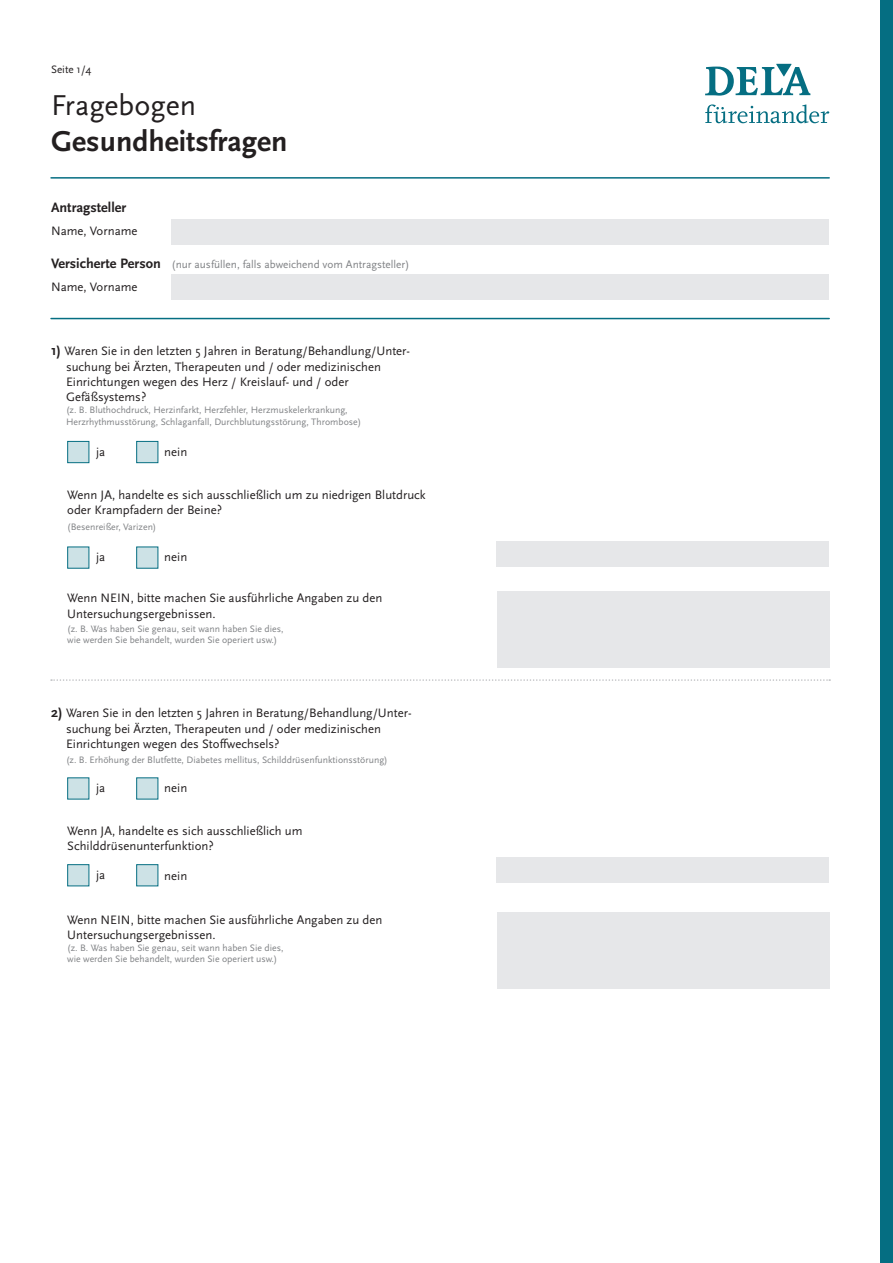
<style>
.page{position:relative;width:893px;height:1263px;background:#fff}
.page>*{position:absolute;margin:0;border:0;box-sizing:border-box;transform-origin:0 0}
.t1{font:700 30px "Scala Sans";color:#231f20}
.t2{font:30px "Scala Sans";color:#231f20}
.t3{font:700 14.25px "Scala Sans";color:#231f20}
.t4{font:12.75px/15.3px "Scala Sans";color:#231f20}
.t5{font:11.25px "Scala Sans";color:#808285}
.t6{font:11.25px "Scala Sans";color:#231f20}
.t7{font:9.75px/11.7px "Scala Sans";color:#808285}
.s1{font-weight:700;font-size:14.25px;color:#231f20}
.s2{font-weight:700;font-size:14.25px}
</style>
<div class="page">
<div style="left:880px;top:0;width:13px;height:1263px;background:#056e82"></div>
<svg style="left:705px;top:64px;width:105px;height:32px"></svg>
<svg style="left:705px;top:104px;width:124px;height:19px"></svg>
<hr style="left:51px;top:177px;width:778px;height:2px;background:#056e82">
<svg style="left:51px;top:679px;width:779px;height:2px"></svg>
<hr style="left:51px;top:318px;width:778px;height:1px;background:#056e82">
<div style="left:171px;top:219px;width:657px;height:25px;background:#e6e7e9"></div>
<div style="left:171px;top:275px;width:657px;height:25px;background:#e6e7e9"></div>
<div style="left:136px;top:441px;width:22px;height:22px;background:#cde2e6;border:1px solid #056e82"></div>
<div style="left:67px;top:441px;width:22px;height:22px;background:#cde2e6;border:1px solid #056e82"></div>
<div style="left:497px;top:591px;width:332px;height:77px;background:#e6e7e9"></div>
<div style="left:136px;top:777px;width:22px;height:22px;background:#cde2e6"></div>
<div style="left:67px;top:777px;width:22px;height:22px;background:#cde2e6"></div>
<div style="left:497px;top:912px;width:332px;height:77px;background:#e6e7e9"></div>
<div style="left:497px;top:542px;width:332px;height:25px;background:#e6e7e9"></div>
<div style="left:497px;top:858px;width:332px;height:25px;background:#e6e7e9"></div>
<div style="left:136px;top:547px;width:22px;height:22px;background:#cde2e6;border:1px solid #056e82"></div>
<div style="left:67px;top:547px;width:22px;height:22px;background:#cde2e6;border:1px solid #056e82"></div>
<div style="left:136px;top:864px;width:22px;height:22px;background:#cde2e6;border:1px solid #056e82"></div>
<div style="left:67px;top:864px;width:22px;height:22px;background:#cde2e6;border:1px solid #056e82"></div>
<p class="t6" style="left:51px;top:63px;width:42px">Seite 1/4</p>
<h1 class="t2" style="left:51px;top:89px;width:147px">Fragebogen</h1>
<h1 class="t1" style="left:51px;top:126px;width:238px">Gesundheitsfragen</h1>
<p class="t3" style="left:51px;top:200px;width:77px">Antragsteller</p>
<p class="t4" style="left:51px;top:224px;width:88px">Name, Vorname</p>
<p class="t5" style="left:51px;top:258px;width:360px"><span class="s1">Versicherte Person</span> (nur ausfüllen, falls abweichend vom Antragsteller)</p>
<p class="t4" style="left:51px;top:279px;width:88px">Name, Vorname</p>
<p class="t4" style="left:66px;top:344px;width:346px;text-indent:-15px"><span class="s2">1)</span> Waren Sie in den letzten 5 Jahren in Beratung/Behandlung/Unter&shy;suchung bei Ärzten, Therapeuten und / oder medizinischen Einrichtungen wegen des Herz / Kreislauf- und / oder Gefäßsystems?</p>
<p class="t7" style="left:66px;top:404px;width:297px">(z. B. Bluthochdruck, Herzinfarkt, Herzfehler, Herzmuskelerkrankung,<br>Herzrhythmusstörung, Schlaganfall, Durchblutungsstörung, Thrombose)</p>
<p class="t4" style="left:96px;top:444px;width:11px">ja</p>
<p class="t4" style="left:164px;top:444px;width:25px">nein</p>
<p class="t4" style="left:67px;top:488px;width:360px">Wenn JA, handelte es sich ausschließlich um zu niedrigen Blutdruck oder Krampfadern der Beine?</p>
<p class="t7" style="left:67px;top:521px;width:91px">(Besenreißer, Varizen)</p>
<p class="t4" style="left:96px;top:549px;width:11px">ja</p>
<p class="t4" style="left:164px;top:549px;width:25px">nein</p>
<p class="t4" style="left:67px;top:591px;width:317px">Wenn NEIN, bitte machen Sie ausführliche Angaben zu den<br>Untersuchungsergebnissen.</p>
<p class="t7" style="left:67px;top:623px;width:218px">(z. B. Was haben Sie genau, seit wann haben Sie dies, wie werden Sie behandelt, wurden Sie operiert usw.)</p>
<p class="t4" style="left:66px;top:706px;width:347px;text-indent:-15px"><span class="s2">2)</span> Waren Sie in den letzten 5 Jahren in Beratung/Behandlung/Unter&shy;suchung bei Ärzten, Therapeuten und / oder medizinischen<br>Einrichtungen wegen des Stoffwechsels?</p>
<p class="t7" style="left:66px;top:754px;width:323px">(z. B. Erhöhung der Blutfette, Diabetes mellitus, Schilddrüsenfunktionsstörung)</p>
<p class="t4" style="left:96px;top:780px;width:11px">ja</p>
<p class="t4" style="left:164px;top:780px;width:25px">nein</p>
<p class="t4" style="left:67px;top:823px;width:237px">Wenn JA, handelte es sich ausschließlich um<br>Schilddrüsenunterfunktion?</p>
<p class="t4" style="left:96px;top:867px;width:11px">ja</p>
<p class="t4" style="left:164px;top:868px;width:25px">nein</p>
<p class="t4" style="left:67px;top:912px;width:317px">Wenn NEIN, bitte machen Sie ausführliche Angaben zu den<br>Untersuchungsergebnissen.</p>
<p class="t7" style="left:67px;top:942px;width:218px">(z. B. Was haben Sie genau, seit wann haben Sie dies, wie werden Sie behandelt, wurden Sie operiert usw.)</p>
</div>
